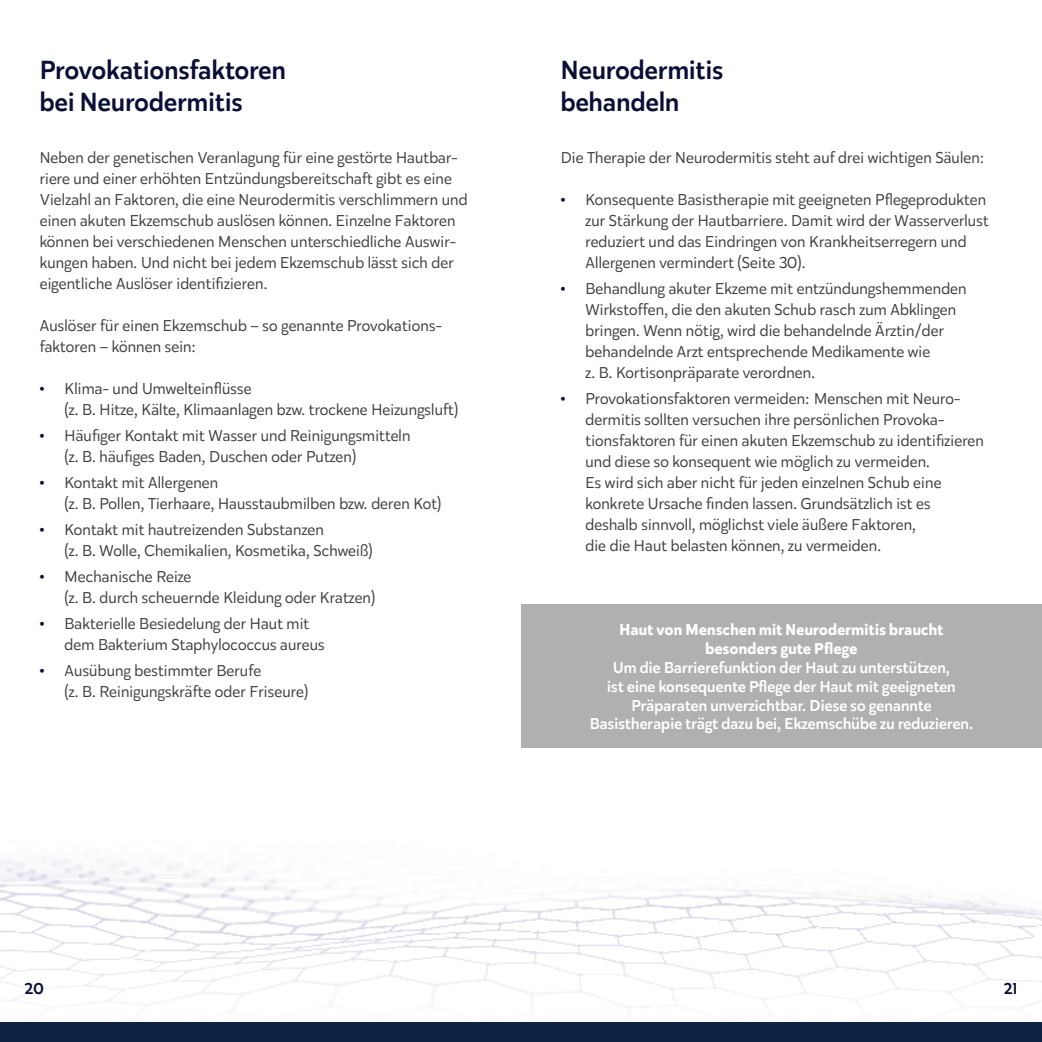
<style>
.page{position:relative;width:1042px;height:1042px;background:#fff}
.page>*{position:absolute;margin:0;border:0;box-sizing:border-box;transform-origin:0 0}
.t1{font:500 26.25px/31.5px "Karu";letter-spacing:.01em;color:#090e37}
.t2{font:15.75px/21px "Karu";letter-spacing:.01em;color:#403f3f}
.t3{font:500 15.75px/18.9px "Karu";letter-spacing:.01em;color:#fff;text-align:center}
.t4{font:700 15.75px/18.9px "Karu";letter-spacing:.02em;color:#fff;text-align:center}
.t5{font:500 15.75px "Karu";color:#090e37}
.s1{font-weight:700;color:#090e37}
</style>
<div class="page">
<img style="left:0;top:859px;width:1042px;height:145px">
<div style="left:521px;top:604px;width:521px;height:144px;background:#afb0b0"></div>
<div style="left:0;top:1022px;width:1042px;height:20px;background:#0f2347"></div>
<h1 class="t1" style="left:40px;top:54px;width:248px">Provokationsfaktoren bei Neurodermitis</h1>
<p class="t2" style="left:40px;top:147px;width:429px">Neben der genetischen Veranlagung für eine gestörte Hautbar&shy;riere und einer erhöhten Entzündungsbereitschaft gibt es eine Vielzahl an Faktoren, die eine Neurodermitis verschlimmern und einen akuten Ekzemschub auslösen können. Einzelne Faktoren können bei verschiedenen Menschen unterschiedliche Auswir&shy;kungen haben. Und nicht bei jedem Ekzemschub lässt sich der eigentliche Auslöser identifizieren.</p>
<p class="t2" style="left:40px;top:315px;width:404px">Auslöser für einen Ekzemschub – so genannte Provokations&shy;faktoren – können sein:</p>
<p class="t2" style="left:64px;top:378px;width:395px;text-indent:-25px"><span class="s1">•</span> Klima- und Umwelteinflüsse<br>(z. B. Hitze, Kälte, Klimaanlagen bzw. trockene Heizungsluft)</p>
<p class="t2" style="left:64px;top:425px;width:347px;text-indent:-25px"><span class="s1">•</span> Häufiger Kontakt mit Wasser und Reinigungsmitteln (z. B. häufiges Baden, Duschen oder Putzen)</p>
<p class="t2" style="left:64px;top:472px;width:378px;text-indent:-25px"><span class="s1">•</span> Kontakt mit Allergenen<br>(z. B. Pollen, Tierhaare, Hausstaubmilben bzw. deren Kot)</p>
<p class="t2" style="left:64px;top:519px;width:310px;text-indent:-25px"><span class="s1">•</span> Kontakt mit hautreizenden Substanzen<br>(z. B. Wolle, Chemikalien, Kosmetika, Schweiß)</p>
<p class="t2" style="left:64px;top:566px;width:312px;text-indent:-25px"><span class="s1">•</span> Mechanische Reize<br>(z. B. durch scheuernde Kleidung oder Kratzen)</p>
<p class="t2" style="left:64px;top:613px;width:262px;text-indent:-25px"><span class="s1">•</span> Bakterielle Besiedelung der Haut mit dem Bakterium Staphylococcus aureus</p>
<p class="t2" style="left:64px;top:660px;width:245px;text-indent:-25px"><span class="s1">•</span> Ausübung bestimmter Berufe<br>(z. B. Reinigungskräfte oder Friseure)</p>
<h1 class="t1" style="left:561px;top:54px;width:164px">Neurodermitis behandeln</h1>
<p class="t2" style="left:561px;top:147px;width:426px">Die Therapie der Neurodermitis steht auf drei wichtigen Säulen:</p>
<p class="t2" style="left:585px;top:189px;width:405px;text-indent:-25px"><span class="s1">•</span> Konsequente Basistherapie mit geeigneten Pflegeprodukten zur Stärkung der Hautbarriere. Damit wird der Wasserverlust reduziert und das Eindringen von Krankheitserregern und Allergenen vermindert (Seite 30).</p>
<p class="t2" style="left:585px;top:278px;width:383px;text-indent:-25px"><span class="s1">•</span> Behandlung akuter Ekzeme mit entzündungshemmenden Wirkstoffen, die den akuten Schub rasch zum Abklingen bringen. Wenn nötig, wird die behandelnde Ärztin/der behandelnde Arzt entsprechende Medikamente wie<br>z. B. Kortisonpräparate verordnen.</p>
<p class="t2" style="left:585px;top:388px;width:400px;text-indent:-25px"><span class="s1">•</span> Provokationsfaktoren vermeiden: Menschen mit Neuro&shy;dermitis sollten versuchen ihre persönlichen Provoka&shy;tionsfaktoren für einen akuten Ekzemschub zu identifizieren und diese so konsequent wie möglich zu vermeiden.<br>Es wird sich aber nicht für jeden einzelnen Schub eine konkrete Ursache finden lassen. Grundsätzlich ist es deshalb sinnvoll, möglichst viele äußere Faktoren,<br>die die Haut belasten können, zu vermeiden.</p>
<p class="t4" style="left:619px;top:620px;width:325px">Haut von Menschen mit Neurodermitis braucht besonders gute Pflege</p>
<p class="t3" style="left:590px;top:658px;width:385px">Um die Barrierefunktion der Haut zu unterstützen,<br>ist eine konsequente Pflege der Haut mit geeigneten Präparaten unverzichtbar. Diese so genannte Basistherapie trägt dazu bei, Ekzemschübe zu reduzieren.</p>
<p class="t5" style="left:25px;top:978px;width:20px">20</p>
<p class="t5" style="left:1004px;top:978px;width:15px">21</p>
</div>
